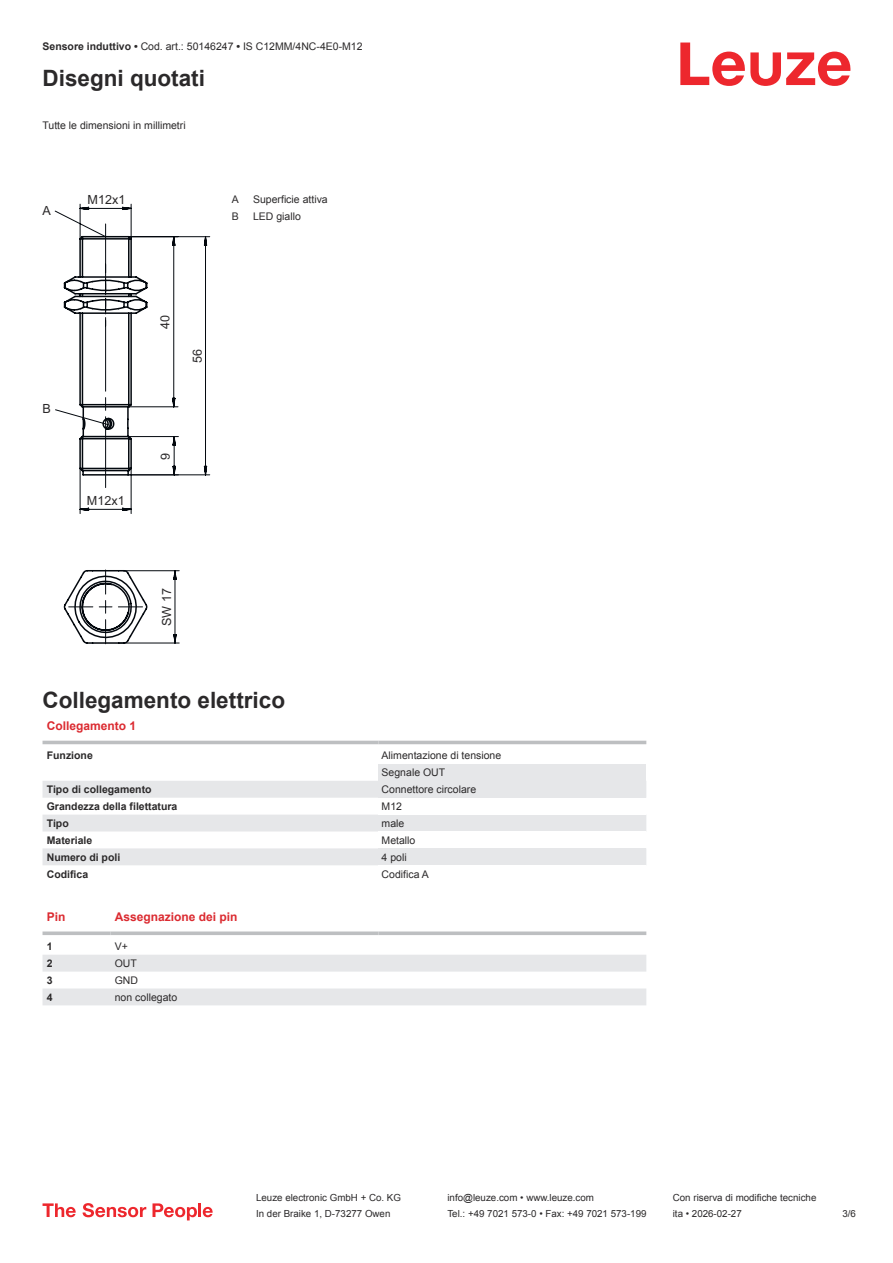
<style>
.page{position:relative;width:893px;height:1263px;background:#fff}
.page>*{position:absolute;margin:0;border:0;box-sizing:border-box;transform-origin:0 0}
.t1{font:700 22.5px "Arial";color:#2b292a}
.t2{font:12.6px "Arial";color:#2b292a}
.t3{font:700 12px "Arial";color:#db2a30}
.t4{font:10.5px/17px "Arial";color:#2b292a}
.t5{font:700 10.5px "Arial";color:#2b292a}
.t6{font:9.75px "Arial";color:#2b292a}
.s1{font-weight:700}
</style>
<div class="page">
<svg style="left:680px;top:43px;width:170px;height:43px"></svg>
<svg style="left:43px;top:740px;width:603px;height:5px"></svg>
<svg style="left:43px;top:781px;width:335px;height:84px;fill:#e6e7e9"></svg>
<hr style="left:43px;top:741px;width:335px;height:3px;background:#bdbfc1">
<hr style="left:378px;top:741px;width:268px;height:3px;background:#bdbfc1">
<div style="left:378px;top:764px;width:268px;height:17px;background:#e6e7e9"></div>
<div style="left:378px;top:781px;width:268px;height:17px;background:#e6e7e9"></div>
<div style="left:378px;top:814px;width:268px;height:17px;background:#e6e7e9"></div>
<div style="left:378px;top:848px;width:268px;height:17px;background:#e6e7e9"></div>
<svg style="left:43px;top:955px;width:603px;height:50px"></svg>
<svg style="left:43px;top:931px;width:68px;height:4px"></svg>
<svg style="left:111px;top:931px;width:267px;height:4px"></svg>
<svg style="left:378px;top:931px;width:268px;height:4px"></svg>
<svg style="left:43px;top:1203px;width:33px;height:14px"></svg>
<svg style="left:83px;top:1203px;width:63px;height:14px"></svg>
<svg style="left:153px;top:1203px;width:44px;height:17px"></svg>
<hr style="left:198px;top:1203px;width:3px;height:14px;background:#ed272d">
<svg style="left:203px;top:1207px;width:10px;height:10px"></svg>
<svg style="left:54px;top:203px;width:156px;height:273px"></svg>
<svg style="left:55px;top:235px;width:125px;height:409px"></svg>
<p class="t4" style="left:43px;top:39px;width:322px"><span class="s1">Sensore induttivo •</span> Cod. art.: 50146247 <span class="s1">•</span> IS C12MM/4NC-4E0-M12</p>
<h1 class="t1" style="left:43px;top:69px;width:164px">Disegni quotati</h1>
<p class="t4" style="left:43px;top:117px;width:145px">Tutte le dimensioni in millimetri</p>
<p class="t2" style="left:43px;top:203px;width:10px">A</p>
<p class="t2" style="left:88px;top:193px;width:39px">M12x1</p>
<p class="t4" style="left:232px;top:192px;width:9px">A</p>
<p class="t4" style="left:253px;top:192px;width:76px">Superficie attiva</p>
<p class="t4" style="left:232px;top:209px;width:9px">B</p>
<p class="t4" style="left:253px;top:209px;width:49px">LED giallo</p>
<p class="t2" style="left:43px;top:401px;width:10px">B</p>
<p class="t2" style="left:87px;top:494px;width:39px">M12x1</p>
<p class="t2" style="left:158px;top:329px;width:16px;rotate:-90deg">40</p>
<p class="t2" style="left:190px;top:363px;width:16px;rotate:-90deg">56</p>
<p class="t2" style="left:158px;top:460px;width:9px;rotate:-90deg">9</p>
<p class="t2" style="left:159px;top:626px;width:39px;rotate:-90deg">SW 17</p>
<h1 class="t1" style="left:43px;top:691px;width:244px">Collegamento elettrico</h1>
<p class="t3" style="left:47px;top:721px;width:91px">Collegamento 1</p>
<p class="t5" style="left:47px;top:751px;width:48px">Funzione</p>
<p class="t4" style="left:382px;top:748px;width:121px">Alimentazione di tensione<br>Segnale OUT</p>
<p class="t5" style="left:47px;top:785px;width:106px">Tipo di collegamento</p>
<p class="t4" style="left:382px;top:782px;width:96px">Connettore circolare</p>
<p class="t5" style="left:47px;top:802px;width:132px">Grandezza della filettatura</p>
<p class="t4" style="left:382px;top:799px;width:22px">M12</p>
<p class="t5" style="left:47px;top:819px;width:23px">Tipo</p>
<p class="t4" style="left:382px;top:815px;width:24px">male</p>
<p class="t5" style="left:47px;top:836px;width:47px">Materiale</p>
<p class="t4" style="left:382px;top:832px;width:35px">Metallo</p>
<p class="t5" style="left:47px;top:853px;width:75px">Numero di poli</p>
<p class="t4" style="left:382px;top:849px;width:27px">4 poli</p>
<p class="t5" style="left:47px;top:870px;width:43px">Codifica</p>
<p class="t4" style="left:382px;top:866px;width:49px">Codifica A</p>
<p class="t3" style="left:47px;top:912px;width:20px">Pin</p>
<p class="t3" style="left:115px;top:912px;width:124px">Assegnazione dei pin</p>
<p class="t5" style="left:47px;top:942px;width:7px">1</p>
<p class="t4" style="left:115px;top:939px;width:15px">V+</p>
<p class="t5" style="left:47px;top:959px;width:7px">2</p>
<p class="t4" style="left:115px;top:956px;width:24px">OUT</p>
<p class="t5" style="left:47px;top:976px;width:7px">3</p>
<p class="t4" style="left:115px;top:972px;width:25px">GND</p>
<p class="t5" style="left:47px;top:993px;width:7px">4</p>
<p class="t4" style="left:115px;top:989px;width:64px">non collegato</p>
<p class="t6" style="left:256px;top:1194px;width:146px">Leuze electronic GmbH + Co. KG</p>
<p class="t6" style="left:447px;top:1194px;width:148px">info@leuze.com • www.leuze.com</p>
<p class="t6" style="left:673px;top:1194px;width:145px">Con riserva di modifiche tecniche</p>
<p class="t6" style="left:256px;top:1210px;width:136px">In der Braike 1, D-73277 Owen</p>
<p class="t6" style="left:447px;top:1210px;width:201px">Tel.: +49 7021 573-0 • Fax: +49 7021 573-199</p>
<p class="t6" style="left:673px;top:1210px;width:70px">ita • 2026-02-27</p>
<p class="t6" style="left:842px;top:1210px;width:15px">3 /6</p>
</div>
